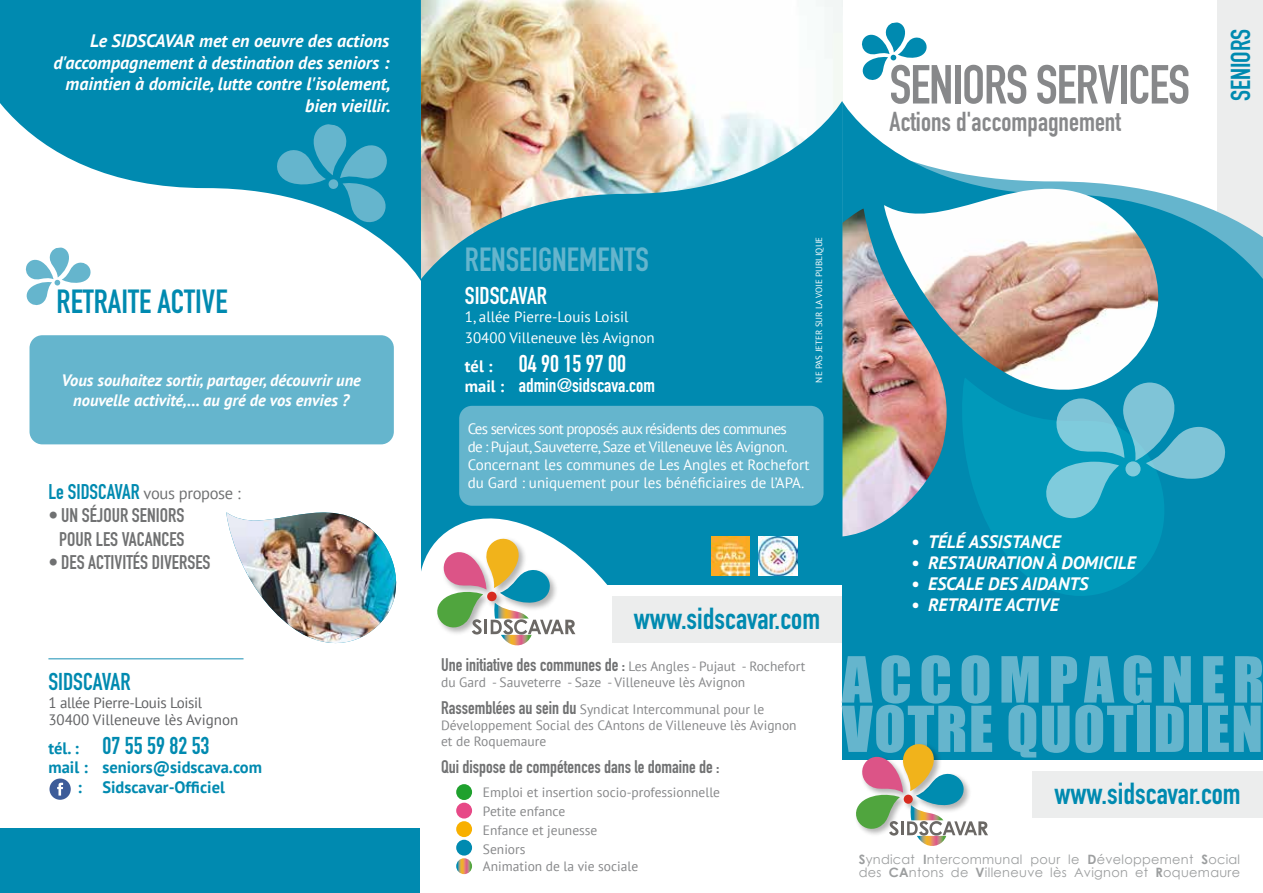
<style>
.page{position:relative;width:1263px;height:893px;background:#fff}
.page>*{position:absolute;margin:0;border:0;box-sizing:border-box;transform-origin:0 0}
.t1{font:58.8px "Impact";letter-spacing:.13em;color:#65b5cd}
.t2{font:58.5px "Impact";letter-spacing:.025em;color:#65b5cd}
.t3{font:700 54px "DIN Condensed";letter-spacing:-.02em;color:#87888a}
.t4{font:700 33px "DIN Condensed";color:#65b5cd}
.t5{font:700 33px "DIN Condensed";color:#008ab0}
.t6{font:700 30px "DIN Condensed";color:#008ab0}
.t7{font:700 27px "DIN Condensed";color:#87888a}
.t8{font:700 27px "DIN Condensed";color:#008ab0}
.t9{font:700 24px "DIN Condensed";color:#008ab0}
.t10{font:700 24px "DIN Condensed";color:#fff}
.t11{font:700 19.5px/23.4px "DIN Condensed";color:#707172;text-align:center}
.t12{font:700 19.5px "DIN Condensed";color:#fff}
.t13{font:italic 700 18px/21.6px "PT Sans";color:#fff;text-align:right}
.t14{font:700 18px "DIN Condensed";color:#707172}
.t15{font:italic 700 16.5px/19.8px "PT Sans";color:#fff;text-align:center}
.t16{font:700 16.5px/19.8px "PT Sans";color:#008ab0;text-align:center}
.t17{font:16.5px "PT Sans";letter-spacing:-.02em;color:#707172}
.t18{font:15px/18px "PT Sans";letter-spacing:-.03em;color:#fff}
.t19{font:15px/21.6px "PT Sans";color:#fff}
.t20{font:15px/16.5px "PT Sans";letter-spacing:-.01em;color:#616264}
.t21{font:13.5px/19.2px "PT Sans";color:#87888a}
.t22{font:12.9px/12.9px "Century Gothic";letter-spacing:.02em;color:#9c9e9f}
.t23{font:9px "PT Sans";color:#fff}
.s1{font-family:"DIN Condensed";font-weight:700;font-size:21px;color:#008ab0}
.s2{font-family:"PT Sans";font-size:16.5px}
.s3{font-family:"PT Sans";font-weight:400;font-size:13.5px;color:#87888a}
.s4{font-family:"DIN Condensed";font-weight:700;font-size:18px;color:#707172}
.s5{font-weight:700}
</style>
<div class="page">
<div style="left:1217px;top:0;width:46px;height:249px;background:#eceded"></div>
<img style="left:421px;top:0;width:421px;height:101px">
<div style="left:419px;top:281px;width:424px;height:304px;background:#008ab0"></div>
<div style="left:612px;top:596px;width:230px;height:47px;background:#eceded"></div>
<svg style="left:421px;top:101px;width:421px;height:340px;fill:#008ab0"></svg>
<svg style="left:842px;top:101px;width:421px;height:208px"></svg>
<svg style="left:862px;top:22px;width:65px;height:58px"></svg>
<div style="left:842px;top:309px;width:421px;height:450px;background:#008ab0"></div>
<svg style="left:962px;top:390px;width:202px;height:206px;fill:#0099ba"></svg>
<svg style="left:1045px;top:385px;width:180px;height:133px"></svg>
<div style="left:1125px;top:461px;width:15px;height:15px;background:#7fcbdc;border-radius:50%"></div>
<div style="left:1032px;top:771px;width:231px;height:47px;background:#eceded"></div>
<img style="left:711px;top:536px;width:39px;height:39px">
<img style="left:758px;top:536px;width:39px;height:39px">
<img style="left:883px;top:189px;width:277px;height:201px">
<img style="left:842px;top:209px;width:106px;height:327px">
<div style="left:303px;top:209px;width:118px;height:376px;background:#fff"></div>
<svg style="left:0;top:0;width:421px;height:281px;fill:#008ab0"></svg>
<svg style="left:275px;top:123px;width:114px;height:101px;background:#47a9c5"></svg>
<svg style="left:25px;top:247px;width:67px;height:58px"></svg>
<div style="left:30px;top:335px;width:364px;height:109px;background:#65b5cd;border-radius:13px"></div>
<div style="left:459px;top:406px;width:364px;height:100px;background:#65b5cd;border-radius:13px"></div>
<hr style="left:48px;top:658px;width:196px;height:1px;background:#65b5cd">
<img style="left:226px;top:512px;width:171px;height:132px">
<div style="left:0;top:828px;width:419px;height:65px;background:#008ab0"></div>
<div style="left:456px;top:784px;width:16px;height:16px;background:#1fa12e;border-radius:50%"></div>
<div style="left:456px;top:803px;width:16px;height:15px;background:#e74987;border-radius:50%"></div>
<div style="left:456px;top:821px;width:16px;height:16px;background:#f8b000;border-radius:50%"></div>
<div style="left:456px;top:840px;width:16px;height:16px;background:#008ab0;border-radius:50%"></div>
<svg style="left:456px;top:858px;width:16px;height:16px"></svg>
<svg style="left:421px;top:518px;width:187px;height:128px"></svg>
<svg style="left:854px;top:744px;width:134px;height:102px"></svg>
<div style="left:49px;top:778px;width:22px;height:22px;background:#3d5c99;border-radius:50%"></div>
<svg style="left:57px;top:783px;width:6px;height:13px"></svg>
<h3 class="t13" style="left:53px;top:30px;width:339px">Le SIDSCAVAR met en oeuvre des actions d'accompagnement à destination des seniors : maintien à domicile, lutte contre l'isolement, bien vieillir.</h3>
<h3 class="t5" style="left:57px;top:279px;width:172px">RETRAITE ACTIVE</h3>
<p class="t15" style="left:62px;top:370px;width:301px">Vous souhaitez sortir, partager, découvrir une nouvelle activité,... au gré de vos envies ?</p>
<p class="t17" style="left:48px;top:482px;width:194px"><span class="s1">Le SIDSCAVAR</span> vous propose :</p>
<h3 class="t11" style="left:48px;top:503px;width:138px">• UN SÉJOUR SENIORS<br>POUR LES VACANCES</h3>
<h3 class="t11" style="left:48px;top:550px;width:164px">• DES ACTIVITÉS DIVERSES</h3>
<h3 class="t9" style="left:48px;top:666px;width:84px">SIDSCAVAR</h3>
<p class="t20" style="left:48px;top:694px;width:191px">1 allée Pierre-Louis Loisil<br>30400 Villeneuve lès Avignon</p>
<h3 class="t9" style="left:48px;top:729px;width:163px"><span class="s2">tél. :</span> 07 55 59 82 53</h3>
<p class="t16" style="left:48px;top:757px;width:215px">mail : seniors@sidscava.com : Sidscavar-Officiel</p>
<h3 class="t4" style="left:465px;top:237px;width:185px">RENSEIGNEMENTS</h3>
<h3 class="t10" style="left:465px;top:279px;width:84px">SIDSCAVAR</h3>
<p class="t19" style="left:465px;top:305px;width:191px">1, allée Pierre-Louis Loisil<br>30400 Villeneuve lès Avignon</p>
<h3 class="t10" style="left:465px;top:348px;width:163px"><span class="s2">tél :</span> 04 90 15 97 00</h3>
<h3 class="t12" style="left:465px;top:372px;width:191px"><span class="s2">mail :</span> admin@sidscava.com</h3>
<p class="t23" style="left:813px;top:383px;width:147px;rotate:-90deg">NE PAS JETER SUR LA VOIE PUBLIQUE</p>
<p class="t18" style="left:468px;top:420px;width:343px">Ces services sont proposés aux résidents des communes<br>de : Pujaut, Sauveterre, Saze et Villeneuve lès Avignon.<br>Concernant les communes de Les Angles et Rochefort du Gard : uniquement pour les bénéficiaires de l’APA.</p>
<h3 class="t6" style="left:634px;top:598px;width:188px">www.sidscavar.com</h3>
<h3 class="t3" style="left:889px;top:48px;width:302px">SENIORS SERVICES</h3>
<h3 class="t7" style="left:889px;top:103px;width:233px">Actions d'accompagnement</h3>
<h3 class="t8" style="left:1223px;top:101px;width:74px;rotate:-90deg">SENIORS</h3>
<h3 class="t13" style="left:911px;top:531px;width:151px">• TÉLÉ ASSISTANCE</h3>
<h3 class="t13" style="left:911px;top:552px;width:226px">• RESTAURATION À DOMICILE</h3>
<h3 class="t13" style="left:911px;top:573px;width:179px">• ESCALE DES AIDANTS</h3>
<h3 class="t13" style="left:911px;top:594px;width:149px">• RETRAITE ACTIVE</h3>
<h1 class="t1" style="left:842px;top:634px;width:424px">ACCOMPAGNER</h1>
<h2 class="t2" style="left:842px;top:684px;width:423px">VOTRE QUOTIDIEN</h2>
<h3 class="t14" style="left:441px;top:652px;width:366px">Une initiative des communes de : <span class="s3">Les Angles - Pujaut - Rochefort</span></h3>
<p class="t21" style="left:441px;top:669px;width:325px;line-height:26.5px">du Gard - Sauveterre - Saze - Villeneuve lès Avignon<br><span class="s4">Rassemblées au sein du</span> Syndicat Intercommunal pour le</p>
<p class="t21" style="left:441px;top:717px;width:357px;line-height:16.2px">Développement Social des CAntons de Villeneuve lès Avignon et de Roquemaure</p>
<h3 class="t14" style="left:441px;top:754px;width:280px">Qui dispose de compétences dans le domaine de :</h3>
<p class="t21" style="left:483px;top:782px;width:239px">Emploi et insertion socio-professionnelle<br>Petite enfance<br>Enfance et jeunesse<br>Seniors</p>
<p class="t21" style="left:483px;top:856px;width:157px">Animation de la vie sociale</p>
<p class="t22" style="left:859px;top:852px;width:383px"><span class="s5">S</span>yndicat <span class="s5">I</span>ntercommunal pour le <span class="s5">D</span>éveloppement <span class="s5">S</span>ocial des <span class="s5">CA</span>ntons de <span class="s5">V</span>illeneuve lès Avignon et <span class="s5">R</span>oquemaure</p>
<h3 class="t6" style="left:1054px;top:773px;width:188px">www.sidscavar.com</h3>
</div>
